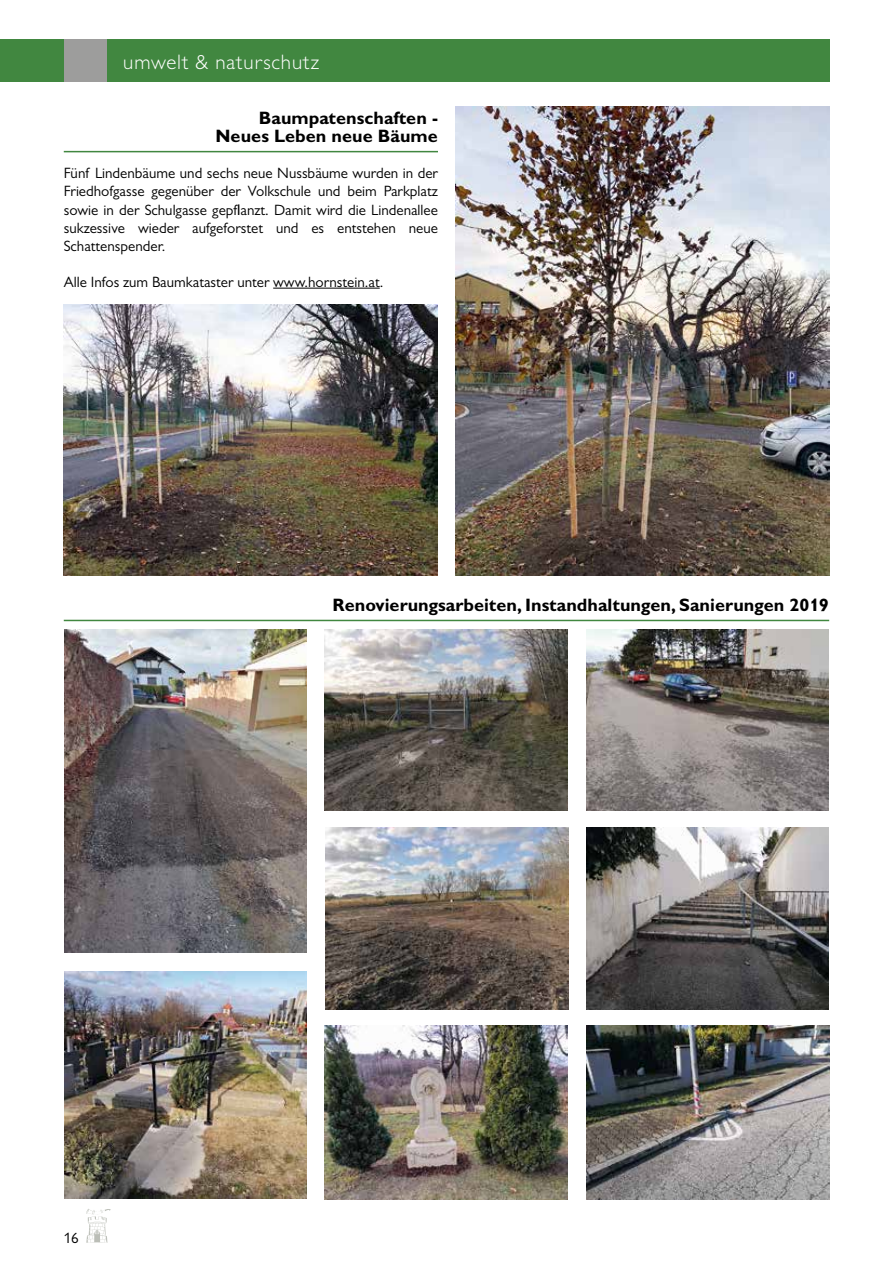
<style>
.page{position:relative;width:893px;height:1263px;background:#fff}
.page>*{position:absolute;margin:0;border:0;box-sizing:border-box;transform-origin:0 0}
.t1{font:300 21px "Gill Sans MT Pro";letter-spacing:.04em;color:#fff}
.t2{font:700 18px/18px "Gill Sans MT Pro";color:#000;text-align:right}
.t3{font:15px/18px "Gill Sans MT Pro";color:#000;text-align:justify}
</style>
<div class="page">
<svg style="left:86px;top:1209px;width:25px;height:34px"></svg>
<div style="left:0;top:40px;width:829px;height:42px;background:#418740"></div>
<div style="left:64px;top:40px;width:42px;height:42px;background:#9d9d9c"></div>
<hr style="left:64px;top:151px;width:374px;height:1px;background:#418740">
<hr style="left:273px;top:288px;width:107px;height:1px;background:#000">
<hr style="left:64px;top:620px;width:765px;height:1px;background:#418740">
<img style="left:455px;top:106px;width:374px;height:469px">
<img style="left:64px;top:305px;width:374px;height:270px">
<img style="left:65px;top:629px;width:242px;height:323px">
<img style="left:325px;top:629px;width:242px;height:182px">
<img style="left:326px;top:827px;width:242px;height:182px">
<img style="left:586px;top:629px;width:242px;height:182px">
<img style="left:586px;top:827px;width:242px;height:182px">
<img style="left:325px;top:1026px;width:242px;height:173px">
<img style="left:587px;top:1026px;width:242px;height:173px">
<img style="left:65px;top:972px;width:242px;height:227px">
<h1 class="t1" style="left:123px;top:49px;width:197px">umwelt &amp; naturschutz</h1>
<p class="t2" style="left:215px;top:109px;width:224px">Baumpatenschaften -<br>Neues Leben neue Bäume</p>
<p class="t3" style="left:64px;top:164px;width:376px">Fünf Lindenbäume und sechs neue Nussbäume wurden in der Friedhofgasse gegenüber der Volkschule und beim Parkplatz sowie in der Schulgasse gepflanzt. Damit wird die Lindenallee sukzessive wieder aufgeforstet und es entstehen neue Schattenspender.</p>
<p class="t3" style="left:64px;top:272px;width:321px">Alle Infos zum Baumkataster unter www.hornstein.at.</p>
<p class="t3" style="left:64px;top:1229px;width:16px">16</p>
<p class="t2" style="left:332px;top:596px;width:498px">Renovierungsarbeiten, Instandhaltungen, Sanierungen 2019</p>
</div>
